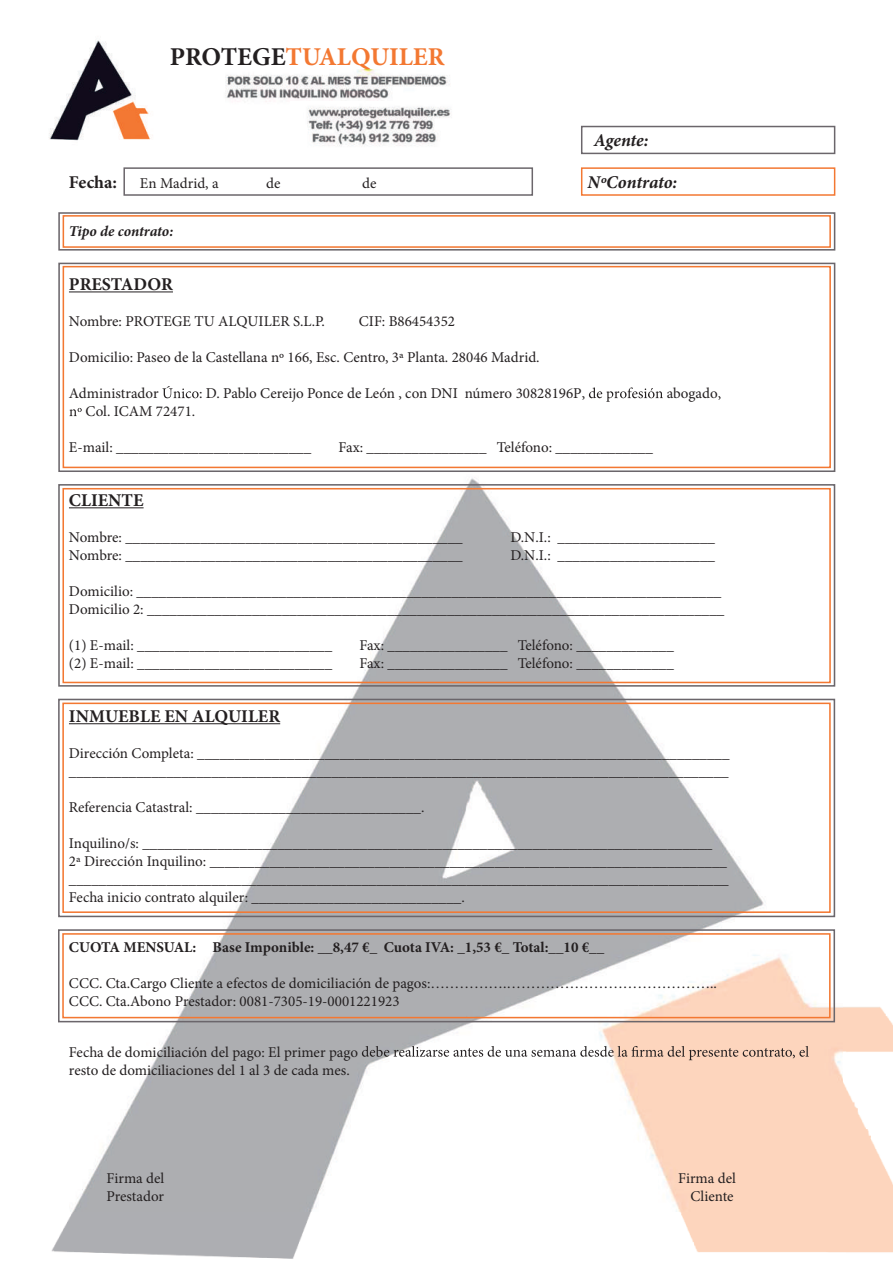
<style>
.page{position:relative;width:893px;height:1263px;background:#fff}
.page>*{position:absolute;margin:0;border:0;box-sizing:border-box;transform-origin:0 0}
.t1{font:700 25.65px "Minion Pro";color:#f37832}
.t2{font:700 18px "Minion Pro";color:#231f20}
.t3{font:italic 700 18px "Minion Pro";letter-spacing:-.005em;color:#231f20}
.t4{font:15px/18px "Minion Pro";color:#231f20}
.t5{font:700 15px "Minion Pro";color:#231f20}
.t6{font:italic 700 15px "Minion Pro";letter-spacing:-.005em;color:#231f20}
.s1{color:#231f20}
</style>
<div class="page">
<img style="left:58px;top:397px;width:785px;height:815px">
<img style="left:843px;top:1007px;width:50px;height:246px">
<img style="left:51px;top:1212px;width:794px;height:47px">
<hr style="left:69px;top:291px;width:104px;height:1px;background:#231f20">
<hr style="left:69px;top:507px;width:75px;height:1px;background:#231f20">
<hr style="left:69px;top:723px;width:211px;height:1px;background:#231f20">
<svg style="left:162px;top:386px;width:37px;height:12px"></svg>
<svg style="left:589px;top:387px;width:74px;height:15px"></svg>
<svg style="left:69px;top:408px;width:13px;height:8px"></svg>
<svg style="left:362px;top:1046px;width:447px;height:14px"></svg>
<div style="left:123px;top:167px;width:410px;height:29px;border:2px solid #6b666b"></div>
<div style="left:581px;top:167px;width:254px;height:29px;border:2px solid #f37832"></div>
<div style="left:58px;top:212px;width:777px;height:39px;border:2px solid #6b666b"></div>
<div style="left:63px;top:215px;width:768px;height:33px;border:2px solid #f37832"></div>
<div style="left:58px;top:263px;width:777px;height:209px;border:2px solid #6b666b"></div>
<div style="left:63px;top:266px;width:768px;height:202px;border:2px solid #f37832"></div>
<div style="left:58px;top:484px;width:777px;height:203px;border:2px solid #6b666b"></div>
<div style="left:62px;top:488px;width:769px;height:195px;border:2px solid #f37832"></div>
<div style="left:58px;top:699px;width:777px;height:218px;border:2px solid #6b666b"></div>
<div style="left:62px;top:703px;width:769px;height:210px;border:2px solid #f37832"></div>
<div style="left:58px;top:929px;width:777px;height:93px;border:2px solid #6b666b"></div>
<div style="left:62px;top:933px;width:768px;height:85px;border:2px solid #f37832"></div>
<img style="left:49px;top:40px;width:102px;height:101px">
<img style="left:225px;top:70px;width:225px;height:32px">
<img style="left:307px;top:107px;width:144px;height:39px">
<div style="left:581px;top:126px;width:254px;height:28px;border:2px solid #6b666b"></div>
<h1 class="t1" style="left:170px;top:38px;width:277px"><span class="s1">PROTEGE</span>TUALQUILER</h1>
<p class="t3" style="left:594px;top:127px;width:56px">Agente:</p>
<p class="t2" style="left:69px;top:169px;width:50px">Fecha:</p>
<p class="t4" style="left:140px;top:174px;width:80px">En Madrid, a</p>
<p class="t4" style="left:266px;top:174px;width:16px">de</p>
<p class="t4" style="left:362px;top:174px;width:16px">de</p>
<p class="t3" style="left:587px;top:169px;width:91px">NºContrato:</p>
<p class="t6" style="left:69px;top:221px;width:106px">Tipo de contrato:</p>
<p class="t2" style="left:69px;top:272px;width:106px">PRESTADOR</p>
<p class="t4" style="left:69px;top:312px;width:257px">Nombre: PROTEGE TU ALQUILER S.L.P.</p>
<p class="t4" style="left:359px;top:312px;width:98px">CIF: B86454352</p>
<p class="t4" style="left:69px;top:348px;width:472px">Domicilio: Paseo de la Castellana nº 166, Esc. Centro, 3ª Planta. 28046 Madrid.</p>
<p class="t4" style="left:69px;top:384px;width:91px">Administrador</p>
<p class="t4" style="left:199px;top:384px;width:387px">: D. Pablo Cereijo Ponce de León , con DNI número 30828196P,</p>
<p class="t4" style="left:667px;top:384px;width:53px">abogado</p>
<p class="t4" style="left:86px;top:402px;width:111px">Col. ICAM 72471.</p>
<p class="t4" style="left:69px;top:438px;width:244px">E-mail: __________________________</p>
<p class="t4" style="left:338px;top:438px;width:316px">Fax: ________________ Teléfono: _____________</p>
<p class="t2" style="left:69px;top:488px;width:76px">CLIENTE</p>
<p class="t4" style="left:69px;top:528px;width:395px">Nombre: _____________________________________________</p>
<p class="t4" style="left:510px;top:528px;width:206px">D.N.I.: _____________________</p>
<p class="t4" style="left:69px;top:546px;width:395px">Nombre: _____________________________________________</p>
<p class="t4" style="left:510px;top:546px;width:206px">D.N.I.: _____________________</p>
<p class="t4" style="left:69px;top:582px;width:657px">Domicilio: ______________________________________________________________________________<br>Domicilio 2: _____________________________________________________________________________</p>
<p class="t4" style="left:69px;top:636px;width:265px">(1) E-mail: __________________________</p>
<p class="t4" style="left:359px;top:636px;width:316px">Fax: ________________ Teléfono: _____________</p>
<p class="t4" style="left:69px;top:654px;width:265px">(2) E-mail: __________________________</p>
<p class="t4" style="left:359px;top:654px;width:316px">Fax: ________________ Teléfono: _____________</p>
<p class="t2" style="left:69px;top:704px;width:213px">INMUEBLE EN ALQUILER</p>
<p class="t4" style="left:69px;top:744px;width:662px">Dirección Completa: _______________________________________________________________________ ________________________________________________________________________________________</p>
<p class="t4" style="left:69px;top:798px;width:357px">Referencia Catastral: ______________________________.</p>
<p class="t4" style="left:69px;top:834px;width:661px">Inquilino/s: ____________________________________________________________________________<br>2ª Dirección Inquilino: _____________________________________________________________________ ________________________________________________________________________________________ Fecha inicio contrato alquiler: ____________________________.</p>
<p class="t5" style="left:69px;top:937px;width:537px">CUOTA MENSUAL: Base Imponible: __8,47 €_ Cuota IVA: _1,53 €_ Total:__10 €__</p>
<p class="t4" style="left:69px;top:975px;width:650px">CCC. Cta.Cargo Cliente a efectos de domiciliación de pagos:…………….……………………………………..<br>CCC. Cta.Abono Prestador: 0081-7305-19-0001221923</p>
<p class="t4" style="left:69px;top:1043px;width:291px">Fecha de domiciliación del pago: El primer pago resto de domiciliaciones del 1 al 3 de cada mes.</p>
<p class="t4" style="left:106px;top:1169px;width:59px">Firma del</p>
<p class="t4" style="left:678px;top:1169px;width:59px">Firma del</p>
<p class="t4" style="left:106px;top:1187px;width:59px">Prestador</p>
<p class="t4" style="left:690px;top:1187px;width:44px">Cliente</p>
</div>
